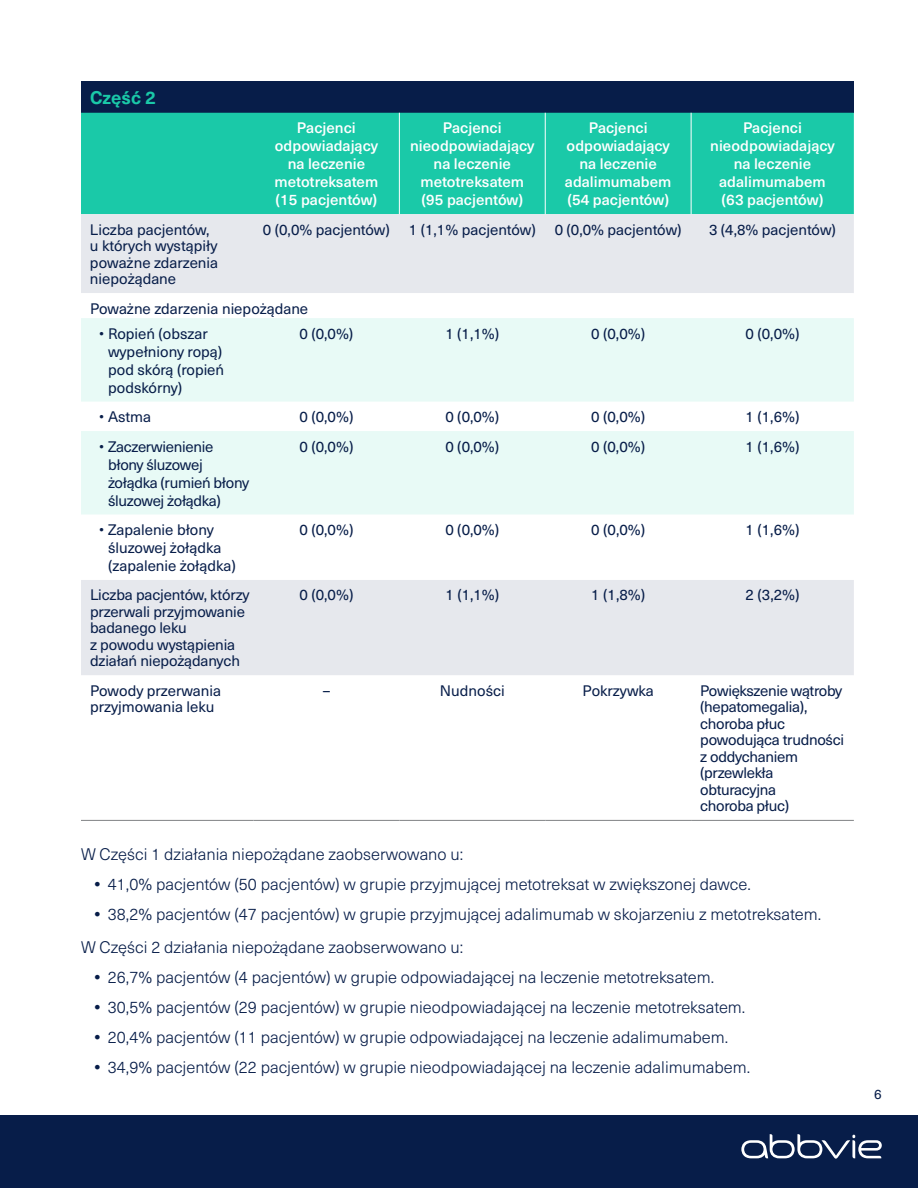
<style>
.page{position:relative;width:918px;height:1188px;background:#fff}
.page>*{position:absolute;margin:0;border:0;box-sizing:border-box;transform-origin:0 0}
.t1{font:700 18px "Neue Haas Unica Pro";color:#1ac9a8}
.t2{font:300 16.5px/33px "Neue Haas Unica Pro";color:#071d49}
.t3{font:15px/16.5px "Neue Haas Unica Pro";letter-spacing:-.01em;color:#071d49}
.t4{font:500 15px/18px "Neue Haas Unica Pro";color:#fff;text-align:center}
.t5{font:13.5px "Neue Haas Unica Pro";color:#071d49}
.s1{font-weight:700}
</style>
<div class="page">
<div style="left:0;top:1115px;width:918px;height:73px;background:#071d49"></div>
<div style="left:81px;top:81px;width:773px;height:32px;background:#071d49"></div>
<div style="left:81px;top:113px;width:773px;height:101px;background:#1ac9a8"></div>
<div style="left:81px;top:214px;width:773px;height:79px;background:#e6e8ed"></div>
<svg style="left:81px;top:580px;width:773px;height:240px"></svg>
<svg style="left:81px;top:318px;width:773px;height:197px;fill:#e8faf6"></svg>
<hr style="left:399px;top:113px;width:1px;height:101px;background:#fff">
<hr style="left:545px;top:113px;width:1px;height:101px;background:#fff">
<hr style="left:691px;top:113px;width:1px;height:101px;background:#fff">
<hr style="left:81px;top:820px;width:173px;height:1px;background:#808285">
<hr style="left:254px;top:820px;width:145px;height:1px;background:#808285">
<hr style="left:399px;top:820px;width:146px;height:1px;background:#808285">
<hr style="left:545px;top:820px;width:146px;height:1px;background:#808285">
<hr style="left:691px;top:820px;width:163px;height:1px;background:#808285">
<svg style="left:741px;top:1134px;width:141px;height:25px"></svg>
<p class="t1" style="left:90px;top:86px;width:68px">Część 2</p>
<p class="t4" style="left:275px;top:119px;width:105px">Pacjenci odpowiadający na leczenie metotreksatem (15 pacjentów)</p>
<p class="t4" style="left:410px;top:119px;width:126px">Pacjenci nieodpowiadający na leczenie metotreksatem (95 pacjentów)</p>
<p class="t4" style="left:565px;top:119px;width:108px">Pacjenci odpowiadający na leczenie adalimumabem (54 pacjentów)</p>
<p class="t4" style="left:710px;top:119px;width:126px">Pacjenci nieodpowiadający na leczenie adalimumabem (63 pacjentów)</p>
<p class="t3" style="left:90px;top:221px;width:130px">Liczba pacjentów, u których wystąpiły poważne zdarzenia niepożądane</p>
<p class="t3" style="left:263px;top:221px;width:128px">0 (0,0% pacjentów)</p>
<p class="t3" style="left:409px;top:221px;width:128px">1 (1,1% pacjentów)</p>
<p class="t3" style="left:555px;top:221px;width:128px">0 (0,0% pacjentów)</p>
<p class="t3" style="left:709px;top:221px;width:128px">3 (4,8% pacjentów)</p>
<p class="t3" style="left:90px;top:300px;width:220px">Poważne zdarzenia niepożądane</p>
<p class="t3" style="left:108px;top:325px;width:118px;line-height:18px;text-indent:-9px">• Ropień (obszar wypełniony ropą) pod skórą (ropień podskórny)</p>
<p class="t3" style="left:300px;top:325px;width:55px">0 (0,0%)</p>
<p class="t3" style="left:445px;top:325px;width:55px">1 (1,1%)</p>
<p class="t3" style="left:591px;top:325px;width:55px">0 (0,0%)</p>
<p class="t3" style="left:746px;top:325px;width:55px">0 (0,0%)</p>
<p class="t3" style="left:99px;top:409px;width:54px">• Astma</p>
<p class="t3" style="left:300px;top:409px;width:55px">0 (0,0%)</p>
<p class="t3" style="left:445px;top:409px;width:55px">0 (0,0%)</p>
<p class="t3" style="left:591px;top:409px;width:55px">0 (0,0%)</p>
<p class="t3" style="left:746px;top:409px;width:55px">1 (1,6%)</p>
<p class="t3" style="left:108px;top:437px;width:143px;line-height:18px;text-indent:-9px">• Zaczerwienienie błony śluzowej żołądka (rumień błony śluzowej żołądka)</p>
<p class="t3" style="left:300px;top:438px;width:55px">0 (0,0%)</p>
<p class="t3" style="left:445px;top:438px;width:55px">0 (0,0%)</p>
<p class="t3" style="left:591px;top:438px;width:55px">0 (0,0%)</p>
<p class="t3" style="left:746px;top:438px;width:55px">1 (1,6%)</p>
<p class="t3" style="left:108px;top:521px;width:129px;line-height:18px;text-indent:-9px">• Zapalenie błony śluzowej żołądka (zapalenie żołądka)</p>
<p class="t3" style="left:300px;top:522px;width:55px">0 (0,0%)</p>
<p class="t3" style="left:445px;top:522px;width:55px">0 (0,0%)</p>
<p class="t3" style="left:591px;top:522px;width:55px">0 (0,0%)</p>
<p class="t3" style="left:746px;top:522px;width:55px">1 (1,6%)</p>
<p class="t3" style="left:90px;top:587px;width:161px">Liczba pacjentów, którzy przerwali przyjmowanie badanego leku<br>z powodu wystąpienia działań niepożądanych</p>
<p class="t3" style="left:300px;top:587px;width:55px">0 (0,0%)</p>
<p class="t3" style="left:445px;top:587px;width:55px">1 (1,1%)</p>
<p class="t3" style="left:591px;top:587px;width:55px">1 (1,8%)</p>
<p class="t3" style="left:746px;top:587px;width:55px">2 (3,2%)</p>
<p class="t3" style="left:90px;top:683px;width:133px">Powody przerwania przyjmowania leku</p>
<p class="t3" style="left:323px;top:683px;width:9px">–</p>
<p class="t3" style="left:440px;top:683px;width:66px">Nudności</p>
<p class="t3" style="left:583px;top:683px;width:73px">Pokrzywka</p>
<p class="t3" style="left:700px;top:683px;width:146px">Powiększenie wątroby (hepatomegalia), choroba płuc powodująca trudności z oddychaniem (przewlekła obturacyjna<br>choroba płuc)</p>
<p class="t2" style="left:81px;top:838px;width:384px">W Części 1 działania niepożądane zaobserwowano u:</p>
<p class="t2" style="left:94px;top:868px;width:658px"><span class="s1">•</span> 41,0% pacjentów (50 pacjentów) w grupie przyjmującej metotreksat w zwiększonej dawce.</p>
<p class="t2" style="left:81px;top:898px;width:742px;text-indent:13px"><span class="s1">•</span> 38,2% pacjentów (47 pacjentów) w grupie przyjmującej adalimumab w skojarzeniu z metotreksatem.<br>W Części 2 działania niepożądane zaobserwowano u:</p>
<p class="t2" style="left:94px;top:961px;width:621px"><span class="s1">•</span> 26,7% pacjentów (4 pacjentów) w grupie odpowiadającej na leczenie metotreksatem.</p>
<p class="t2" style="left:94px;top:991px;width:652px"><span class="s1">•</span> 30,5% pacjentów (29 pacjentów) w grupie nieodpowiadającej na leczenie metotreksatem.</p>
<p class="t2" style="left:94px;top:1021px;width:635px"><span class="s1">•</span> 20,4% pacjentów (11 pacjentów) w grupie odpowiadającej na leczenie adalimumabem.</p>
<p class="t2" style="left:94px;top:1051px;width:657px"><span class="s1">•</span> 34,9% pacjentów (22 pacjentów) w grupie nieodpowiadającej na leczenie adalimumabem.</p>
<p class="t5" style="left:874px;top:1086px;width:9px">6</p>
</div>
